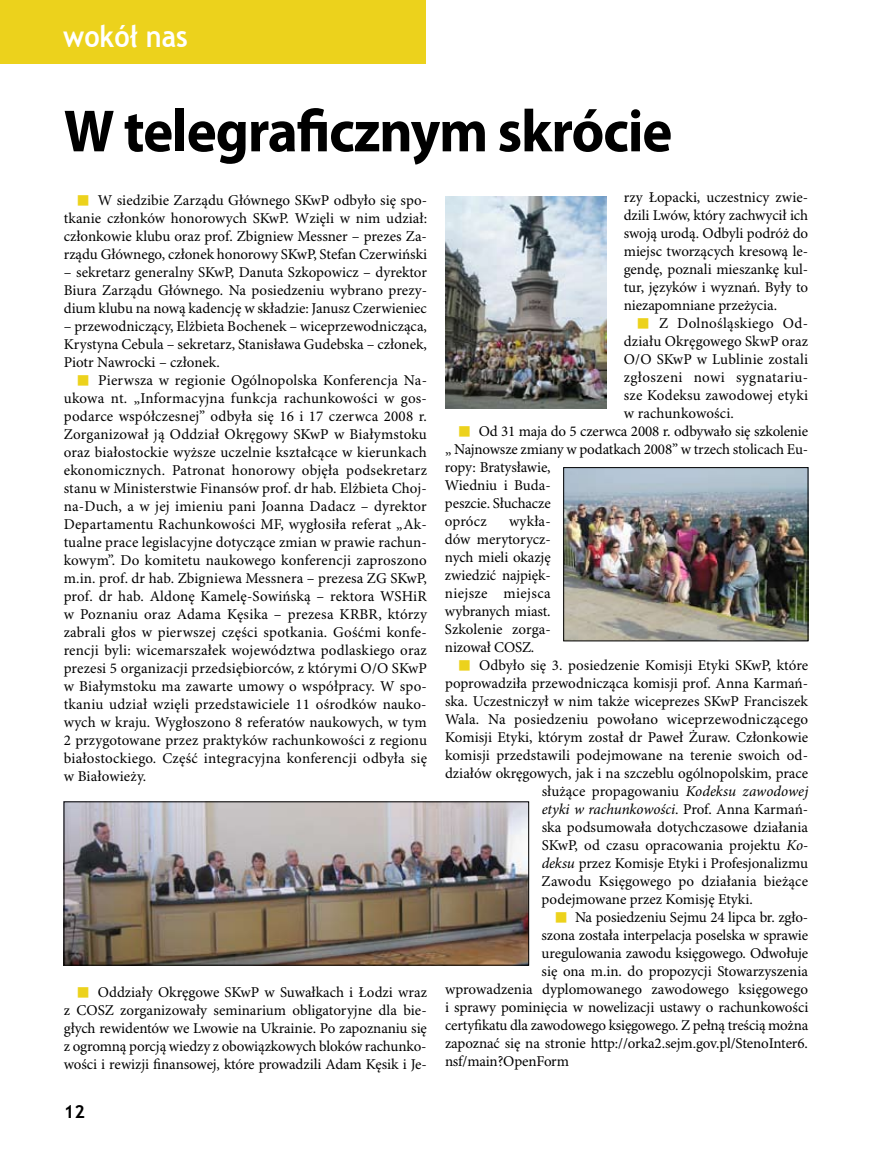
<style>
.page{position:relative;width:872px;height:1161px;background:#fff}
.page>*{position:absolute;margin:0;border:0;box-sizing:border-box;transform-origin:0 0}
.t1{font:700 60px "Myriad Pro";letter-spacing:-.02em;color:#000;scale:.95 1}
.t2{font:700 30px "Trebuchet MS";color:#fff;scale:.9 1}
.t3{font:700 18px "Trebuchet MS";color:#000}
.t4{font:15px/18px "Minion Pro";letter-spacing:.005em;color:#000;text-align:justify}
.t5{font:15px "Minion Pro";letter-spacing:-.015em;color:#000}
.t6{font:italic 15px "Minion Pro";letter-spacing:-.005em;color:#000}
.s1{color:#ecd21c}
.s2{font-style:italic}
.s3{font-style:normal}
</style>
<div class="page">
<div style="left:0;top:0;width:425px;height:64px;background:#ecd21c"></div>
<img style="left:66px;top:803px;width:461px;height:160px">
<img style="left:565px;top:469px;width:241px;height:170px">
<div style="left:563px;top:467px;width:245px;height:174px;border:1px solid #000"></div>
<img style="left:445px;top:197px;width:162px;height:211px">
<h2 class="t2" style="left:63px;top:17px;width:140px">wokół nas</h2>
<h1 class="t1" style="left:64px;top:97px;width:642px">W telegraficznym skrócie</h1>
<p class="t4" style="left:64px;top:192px;width:365px;text-indent:13px"><span class="s1">■</span> W siedzibie Zarządu Głównego SKwP odbyło się spo&shy;tkanie członków honorowych SKwP. Wzięli w nim udział: członkowie klubu oraz prof. Zbigniew Messner – prezes Za&shy;rządu Głównego, członek honorowy SKwP, Stefan Czerwiński</p>
<p class="t4" style="left:64px;top:264px;width:365px">– sekretarz generalny SKwP, Danuta Szkopowicz – dyrektor Biura Zarządu Głównego. Na posiedzeniu wybrano prezy&shy;dium klubu na nową kadencję w składzie: Janusz Czerwieniec</p>
<p class="t4" style="left:64px;top:318px;width:365px">– przewodniczący, Elżbieta Bochenek – wiceprzewodnicząca, Krystyna Cebula – sekretarz, Stanisława Gudebska – członek, Piotr Nawrocki – członek.</p>
<p class="t4" style="left:64px;top:372px;width:365px;text-align:left;text-indent:13px"><span class="s1">■</span> Pierwsza w regionie Ogólnopolska Konferencja Na&shy;ukowa nt. „Informacyjna funkcja rachunkowości w gos&shy;podarce współczesnej” odbyła się 16 i 17 czerwca 2008 r.<br>Zorganizował ją Oddział Okręgowy SKwP w Białymstoku oraz białostockie wyższe uczelnie kształcące w kierunkach ekonomicznych. Patronat honorowy objęła podsekretarz stanu w Ministerstwie Finansów prof. dr hab. Elżbieta Choj&shy;na-Duch, a w jej imieniu pani Joanna Dadacz – dyrektor Departamentu Rachunkowości MF, wygłosiła referat „Ak&shy;tualne prace legislacyjne dotyczące zmian w prawie rachun&shy;kowym”. Do komitetu naukowego konferencji zaproszono m.in. prof. dr hab. Zbigniewa Messnera – prezesa ZG SKwP, prof. dr hab. Aldonę Kamelę-Sowińską – rektora WSHiR w Poznaniu oraz Adama Kęsika – prezesa KRBR, którzy zabrali głos w pierwszej części spotkania. Gośćmi konfe&shy;rencji byli: wicemarszałek województwa podlaskiego oraz prezesi 5 organizacji przedsiębiorców, z którymi O/O SKwP w Białymstoku ma zawarte umowy o współpracy. W spo&shy;tkaniu udział wzięli przedstawiciele 11 ośrodków nauko&shy;wych w kraju. Wygłoszono 8 referatów naukowych, w tym 2 przygotowane przez praktyków rachunkowości z regionu białostockiego. Część integracyjna konferencji odbyła się w Białowieży.</p>
<p class="t4" style="left:64px;top:984px;width:365px;text-indent:13px"><span class="s1">■</span> Oddziały Okręgowe SKwP w Suwałkach i Łodzi wraz z COSZ zorganizowały seminarium obligatoryjne dla bie&shy;głych rewidentów we Lwowie na Ukrainie. Po zapoznaniu się z ogromną porcją wiedzy z obowiązkowych bloków rachunko&shy;wości i rewizji finansowej, które prowadzili Adam Kęsik i Je-</p>
<p class="t3" style="left:64px;top:1101px;width:23px">12</p>
<p class="t4" style="left:624px;top:189px;width:186px">rzy Łopacki, uczestnicy zwie&shy;dzili Lwów, który zachwycił ich swoją urodą. Odbyli podróż do miejsc tworzących kresową le&shy;gendę, poznali mieszankę kul&shy;tur, języków i wyznań. Były to niezapomniane przeżycia.</p>
<p class="t4" style="left:624px;top:315px;width:186px;text-indent:13px"><span class="s1">■</span> Z Dolnośląskiego Od&shy;działu Okręgowego SkwP oraz O/O SKwP w Lublinie zostali zgłoszeni nowi sygnatariu&shy;sze Kodeksu zawodowej etyki w rachunkowości.</p>
<p class="t4" style="left:445px;top:423px;width:365px;text-align:left;text-indent:13px"><span class="s1">■</span> Od 31 maja do 5 czerwca 2008 r. odbywało się szkolenie „ Najnowsze zmiany w podatkach 2008” w trzech stolicach Eu&shy;ropy: Bratysławie,<br>Wiedniu i Buda-<br>peszcie. Słuchacze<br>oprócz</p>
<p class="t4" style="left:445px;top:513px;width:107px;text-indent:64px">wykła&shy;dów merytorycz&shy;nych mieli okazję zwiedzić najpięk&shy;niejsze miejsca wybranych miast.<br>Szkolenie zorga&shy;nizował COSZ.</p>
<p class="t4" style="left:458px;top:657px;width:352px"><span class="s1">■</span> Odbyło się 3. posiedzenie Komisji Etyki SKwP, które</p>
<p class="t4" style="left:445px;top:675px;width:365px">poprowadziła przewodnicząca komisji prof. Anna Karmań-</p>
<p class="t4" style="left:445px;top:693px;width:364px">ska. Uczestniczył w nim także wiceprezes SKwP Franciszek</p>
<p class="t4" style="left:445px;top:711px;width:365px">Wala. Na posiedzeniu powołano wiceprzewodniczącego</p>
<p class="t4" style="left:445px;top:729px;width:365px">Komisji Etyki, którym został dr Paweł Żuraw. Członkowie</p>
<p class="t4" style="left:445px;top:747px;width:365px">komisji przedstawili podejmowane na terenie swoich od-</p>
<p class="t4" style="left:445px;top:765px;width:365px">działów okręgowych, jak i na szczeblu ogólnopolskim, prace</p>
<p class="t4" style="left:541px;top:783px;width:268px">służące propagowaniu <span class="s2">Kodeksu zawodowej</span></p>
<p class="t6" style="left:541px;top:800px;width:268px">etyki w rachunkowości<span class="s3">. Prof. Anna Karmań-</span></p>
<p class="t4" style="left:541px;top:819px;width:268px">ska podsumowała dotychczasowe działania</p>
<p class="t4" style="left:541px;top:837px;width:268px">SKwP, od czasu opracowania projektu <span class="s2">Ko-</span></p>
<p class="t4" style="left:541px;top:855px;width:268px"><span class="s2">deksu</span> przez Komisje Etyki i Profesjonalizmu</p>
<p class="t4" style="left:541px;top:873px;width:268px">Zawodu Księgowego po działania bieżące</p>
<p class="t4" style="left:541px;top:891px;width:213px">podejmowane przez Komisję Etyki.</p>
<p class="t4" style="left:554px;top:909px;width:255px"><span class="s1">■</span> Na posiedzeniu Sejmu 24 lipca br. zgło-</p>
<p class="t4" style="left:541px;top:927px;width:268px">szona została interpelacja poselska w sprawie</p>
<p class="t4" style="left:541px;top:945px;width:268px">uregulowania zawodu księgowego. Odwołuje</p>
<p class="t4" style="left:541px;top:963px;width:268px">się ona m.in. do propozycji Stowarzyszenia</p>
<p class="t4" style="left:445px;top:981px;width:364px">wprowadzenia dyplomowanego zawodowego księgowego</p>
<p class="t4" style="left:445px;top:999px;width:365px">i sprawy pominięcia w nowelizacji ustawy o rachunkowości</p>
<p class="t5" style="left:445px;top:1016px;width:365px">certyfikatu dla zawodowego księgowego. Z pełną treścią można</p>
<p class="t4" style="left:445px;top:1035px;width:364px">zapoznać się na stronie http://orka2.sejm.gov.pl/StenoInter6.</p>
<p class="t4" style="left:445px;top:1053px;width:126px">nsf/main?OpenForm</p>
</div>
